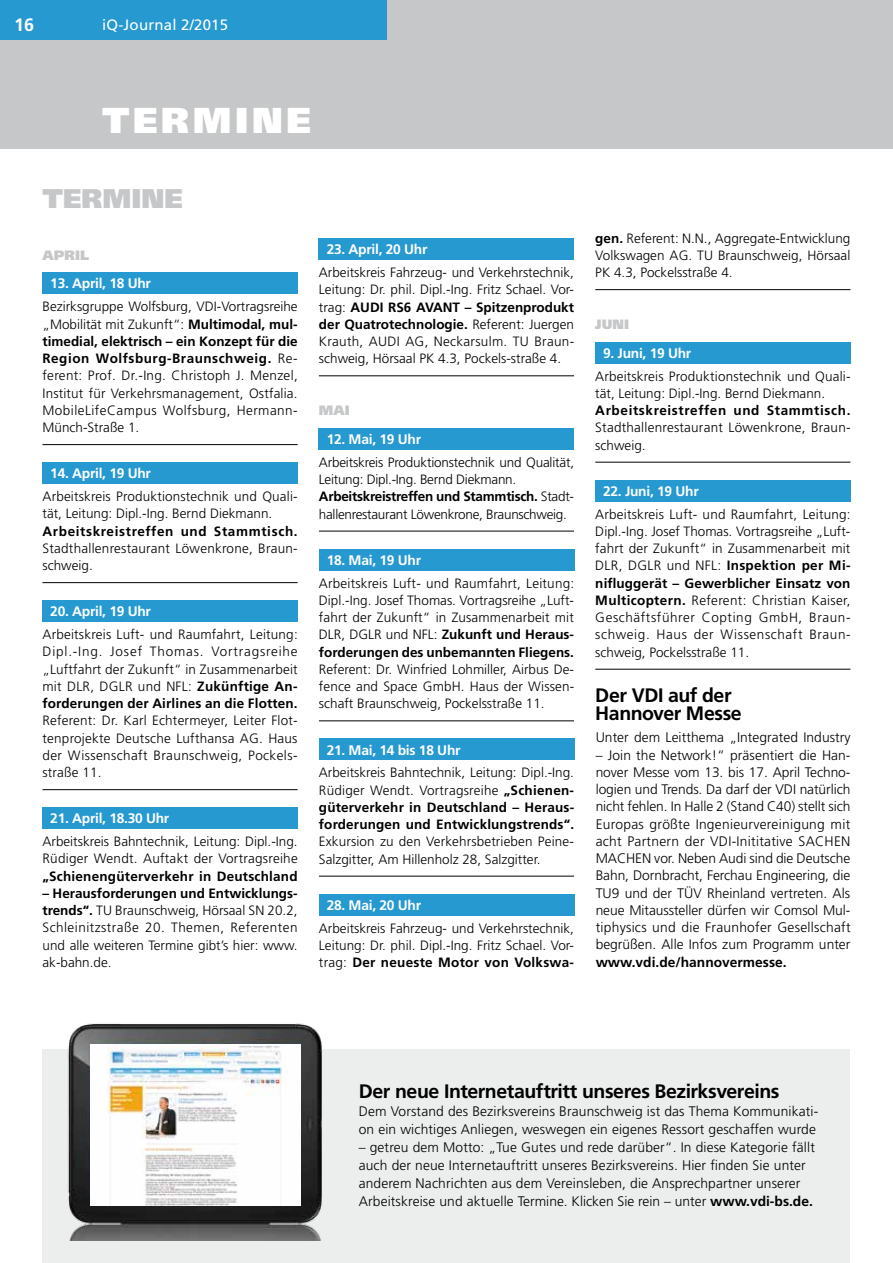
<style>
.page{position:relative;width:893px;height:1263px;background:#fff}
.page>*{position:absolute;margin:0;border:0;box-sizing:border-box;transform-origin:0 0}
.t1{font:900 36px "Frutiger";letter-spacing:.1em;color:#fff}
.t2{font:900 27px "Frutiger";color:#c6c7c8}
.t3{font:700 19.5px/18px "Frutiger";letter-spacing:-.025em;color:#000}
.t4{font:700 18px "Frutiger";color:#fff}
.t5{font:15px "Frutiger";letter-spacing:.015em;color:#fff}
.t6{font:300 13.8px/17.2px "Frutiger";letter-spacing:.01em;color:#000}
.t7{font:700 13.8px "Frutiger";letter-spacing:-.02em;color:#fff}
.t8{font:700 13.8px "Frutiger";color:#000}
.t9{font:300 13.5px/17.2px "Frutiger";color:#000;text-align:justify}
.t10{font:700 13.5px/17.2px "Frutiger";letter-spacing:.015em;color:#000;text-align:justify}
.t11{font:300 13.5px/17.2px "Frutiger";letter-spacing:-.02em;color:#000}
.t12{font:300 13.5px/17.2px "Frutiger";letter-spacing:.02em;color:#000}
.t13{font:700 13.5px "Frutiger";letter-spacing:.05em;color:#000}
.t14{font:900 13.5px "Frutiger";color:#c6c7c8}
.s1{font-weight:700}
.s2{font-weight:300}
</style>
<div class="page">
<div style="left:0;top:0;width:893px;height:149px;background:#c6c7c8"></div>
<div style="left:0;top:0;width:387px;height:39px;background:#2699d1"></div>
<hr style="left:43px;top:444px;width:255px;height:1px;background:#000">
<hr style="left:43px;top:582px;width:255px;height:1px;background:#000">
<hr style="left:43px;top:789px;width:255px;height:1px;background:#000">
<div style="left:43px;top:273px;width:255px;height:21px;background:#2699d1"></div>
<div style="left:43px;top:463px;width:255px;height:21px;background:#2699d1"></div>
<div style="left:43px;top:601px;width:255px;height:21px;background:#2699d1"></div>
<div style="left:43px;top:808px;width:255px;height:21px;background:#2699d1"></div>
<hr style="left:319px;top:375px;width:255px;height:1px;background:#000">
<hr style="left:319px;top:531px;width:255px;height:1px;background:#000">
<hr style="left:319px;top:720px;width:255px;height:1px;background:#000">
<hr style="left:319px;top:876px;width:255px;height:1px;background:#000">
<div style="left:319px;top:238px;width:255px;height:22px;background:#2699d1"></div>
<div style="left:319px;top:428px;width:255px;height:22px;background:#2699d1"></div>
<div style="left:319px;top:549px;width:255px;height:21px;background:#2699d1"></div>
<div style="left:319px;top:739px;width:255px;height:21px;background:#2699d1"></div>
<div style="left:319px;top:894px;width:255px;height:21px;background:#2699d1"></div>
<hr style="left:595px;top:289px;width:255px;height:1px;background:#000">
<hr style="left:595px;top:462px;width:255px;height:1px;background:#000">
<hr style="left:595px;top:669px;width:255px;height:1px;background:#000">
<div style="left:595px;top:342px;width:255px;height:21px;background:#2699d1"></div>
<div style="left:595px;top:480px;width:255px;height:21px;background:#2699d1"></div>
<div style="left:43px;top:1050px;width:807px;height:213px;background:#eceded"></div>
<img style="left:43px;top:1023px;width:306px;height:217px">
<img style="left:90px;top:1045px;width:210px;height:160px">
<h3 class="t4" style="left:14px;top:14px;width:22px">16</h3>
<p class="t5" style="left:102px;top:16px;width:128px">iQ-Journal 2/2015</p>
<h1 class="t1" style="left:102px;top:99px;width:210px">TERMINE</h1>
<h2 class="t2" style="left:43px;top:182px;width:142px">TERMINE</h2>
<p class="t14" style="left:43px;top:247px;width:31px">APRIL</p>
<p class="t7" style="left:50px;top:275px;width:102px">13. April, 18 Uhr</p>
<p class="t9" style="left:43px;top:298px;width:257px">Bezirksgruppe Wolfsburg, VDI-Vortragsreihe „Mobilität mit Zukunft“: <span class="s1">Multimodal, mul&shy;timedial, elektrisch – ein Konzept für die Region Wolfsburg-Braunschweig.</span> Re&shy;ferent: Prof. Dr.-Ing. Christoph J. Menzel, Institut für Verkehrsmanagement, Ostfalia.<br>MobileLifeCampus Wolfsburg, Hermann-Münch-Straße 1.</p>
<p class="t7" style="left:50px;top:465px;width:102px">14. April, 19 Uhr</p>
<p class="t9" style="left:43px;top:488px;width:257px">Arbeitskreis Produktionstechnik und Quali&shy;tät, Leitung: Dipl.-Ing. Bernd Diekmann.</p>
<p class="t13" style="left:43px;top:523px;width:257px">Arbeitskreistreffen und Stammtisch.</p>
<p class="t12" style="left:43px;top:539px;width:257px">Stadthallenrestaurant Löwenkrone, Braun&shy;schweig.</p>
<p class="t7" style="left:50px;top:603px;width:102px">20. April, 19 Uhr</p>
<p class="t9" style="left:43px;top:626px;width:257px">Arbeitskreis Luft- und Raumfahrt, Leitung:<br>Dipl.-Ing. Josef Thomas. Vortragsreihe „Luftfahrt der Zukunft“ in Zusammenarbeit mit DLR, DGLR und NFL: <span class="s1">Zukünftige An&shy;forderungen der Airlines an die Flotten.</span></p>
<p class="t9" style="left:43px;top:712px;width:257px">Referent: Dr. Karl Echtermeyer, Leiter Flot&shy;tenprojekte Deutsche Lufthansa AG. Haus der Wissenschaft Braunschweig, Pockels&shy;straße 11.</p>
<p class="t7" style="left:50px;top:810px;width:121px">21. April, 18.30 Uhr</p>
<p class="t9" style="left:43px;top:833px;width:257px">Arbeitskreis Bahntechnik, Leitung: Dipl.-Ing.<br>Rüdiger Wendt. Auftakt der Vortragsreihe</p>
<p class="t10" style="left:43px;top:867px;width:257px">„Schienengüterverkehr in Deutschland</p>
<p class="t9" style="left:43px;top:884px;width:257px"><span class="s1">– Herausforderungen und Entwicklungs&shy;trends“.</span> TU Braunschweig, Hörsaal SN 20.2, Schleinitzstraße 20. Themen, Referenten und alle weiteren Termine gibt’s hier: www. ak-bahn.de.</p>
<p class="t7" style="left:327px;top:241px;width:102px">23. April, 20 Uhr</p>
<p class="t9" style="left:319px;top:264px;width:257px">Arbeitskreis Fahrzeug- und Verkehrstechnik, Leitung: Dr. phil. Dipl.-Ing. Fritz Schael. Vor&shy;trag: <span class="s1">AUDI RS6 AVANT – Spitzenprodukt der Quatrotechnologie.</span> Referent: Juergen Krauth, AUDI AG, Neckarsulm. TU Braun&shy;schweig, Hörsaal PK 4.3, Pockels-straße 4.</p>
<p class="t14" style="left:319px;top:402px;width:24px">MAI</p>
<p class="t7" style="left:327px;top:431px;width:96px">12. Mai, 19 Uhr</p>
<p class="t11" style="left:319px;top:453px;width:257px">Arbeitskreis Produktionstechnik und Qualität, Leitung: Dipl.-Ing. Bernd Diekmann.<br><span class="s1">Arbeitskreistreffen und Stammtisch.</span> Stadt&shy;hallenrestaurant Löwenkrone, Braunschweig.</p>
<p class="t7" style="left:327px;top:552px;width:96px">18. Mai, 19 Uhr</p>
<p class="t9" style="left:319px;top:574px;width:257px">Arbeitskreis Luft- und Raumfahrt, Leitung:<br>Dipl.-Ing. Josef Thomas. Vortragsreihe „Luft&shy;fahrt der Zukunft“ in Zusammenarbeit mit DLR, DGLR und NFL: <span class="s1">Zukunft und Heraus&shy;forderungen des unbemannten Fliegens.</span></p>
<p class="t9" style="left:319px;top:660px;width:257px">Referent: Dr. Winfried Lohmiller, Airbus De&shy;fence and Space GmbH. Haus der Wissen&shy;schaft Braunschweig, Pockelsstraße 11.</p>
<p class="t7" style="left:327px;top:742px;width:135px">21. Mai, 14 bis 18 Uhr</p>
<p class="t10" style="left:319px;top:764px;width:257px"><span class="s2">Arbeitskreis Bahntechnik, Leitung: Dipl.-Ing.<br>Rüdiger Wendt. Vortragsreihe</span> „Schienen&shy;güterverkehr in Deutschland – Heraus&shy;forderungen und Entwicklungstrends“.</p>
<p class="t9" style="left:319px;top:833px;width:256px">Exkursion zu den Verkehrsbetrieben Peine-<br>Salzgitter, Am Hillenholz 28, Salzgitter.</p>
<p class="t7" style="left:327px;top:897px;width:96px">28. Mai, 20 Uhr</p>
<p class="t9" style="left:319px;top:919px;width:257px">Arbeitskreis Fahrzeug- und Verkehrstechnik, Leitung: Dr. phil. Dipl.-Ing. Fritz Schael. Vor&shy;trag: <span class="s1">Der neueste Motor von Volkswa-</span></p>
<p class="t9" style="left:595px;top:229px;width:257px"><span class="s1">gen.</span> Referent: N.N., Aggregate-Entwicklung Volkswagen AG. TU Braunschweig, Hörsaal PK 4.3, Pockelsstraße 4.</p>
<p class="t14" style="left:595px;top:316px;width:17px">JUNI</p>
<p class="t7" style="left:603px;top:345px;width:90px">9. Juni, 19 Uhr</p>
<p class="t9" style="left:595px;top:367px;width:257px">Arbeitskreis Produktionstechnik und Quali&shy;tät, Leitung: Dipl.-Ing. Bernd Diekmann.</p>
<p class="t13" style="left:595px;top:402px;width:257px">Arbeitskreistreffen und Stammtisch.</p>
<p class="t12" style="left:595px;top:419px;width:257px">Stadthallenrestaurant Löwenkrone, Braun&shy;schweig.</p>
<p class="t7" style="left:603px;top:483px;width:97px">22. Juni, 19 Uhr</p>
<p class="t9" style="left:595px;top:505px;width:257px">Arbeitskreis Luft- und Raumfahrt, Leitung:<br>Dipl.-Ing. Josef Thomas. Vortragsreihe „Luft&shy;fahrt der Zukunft“ in Zusammenarbeit mit DLR, DGLR und NFL: <span class="s1">Inspektion per Mi&shy;nifluggerät – Gewerblicher Einsatz von Multicoptern.</span> Referent: Christian Kaiser, Geschäftsführer Copting GmbH, Braun&shy;schweig. Haus der Wissenschaft Braun&shy;schweig, Pockelsstraße 11.</p>
<h3 class="t3" style="left:595px;top:686px;width:148px">Der VDI auf der<br>Hannover Messe</h3>
<p class="t6" style="left:596px;top:729px;width:256px">Unter dem Leitthema „Integrated Industry</p>
<p class="t6" style="left:596px;top:746px;width:256px;text-align:justify">– Join the Network!“ präsentiert die Han&shy;nover Messe vom 13. bis 17. April Techno&shy;logien und Trends. Da darf der VDI natürlich nicht fehlen. In Halle 2 (Stand C40) stellt sich Europas größte Ingenieurvereinigung mit acht Partnern der VDI-Inititative SACHEN MACHEN vor. Neben Audi sind die Deutsche Bahn, Dornbracht, Ferchau Engineering, die TU9 und der TÜV Rheinland vertreten. Als neue Mitaussteller dürfen wir Comsol Mul&shy;tiphysics und die Fraunhofer Gesellschaft begrüßen. Alle Infos zum Programm unter</p>
<p class="t8" style="left:596px;top:954px;width:192px">www.vdi.de/hannovermesse.</p>
<h3 class="t3" style="left:359px;top:1082px;width:422px">Der neue Internetauftritt unseres Bezirksvereins</h3>
<p class="t6" style="left:359px;top:1102px;width:461px;line-height:18px">Dem Vorstand des Bezirksvereins Braunschweig ist das Thema Kommunikati&shy;on ein wichtiges Anliegen, weswegen ein eigenes Ressort geschaffen wurde</p>
<p class="t6" style="left:359px;top:1138px;width:458px;line-height:18px">– getreu dem Motto: „Tue Gutes und rede darüber“. In diese Kategorie fällt auch der neue Internetauftritt unseres Bezirksvereins. Hier finden Sie unter anderem Nachrichten aus dem Vereinsleben, die Ansprechpartner unserer Arbeitskreise und aktuelle Termine. Klicken Sie rein – unter <span class="s1">www.vdi-bs.de.</span></p>
</div>
